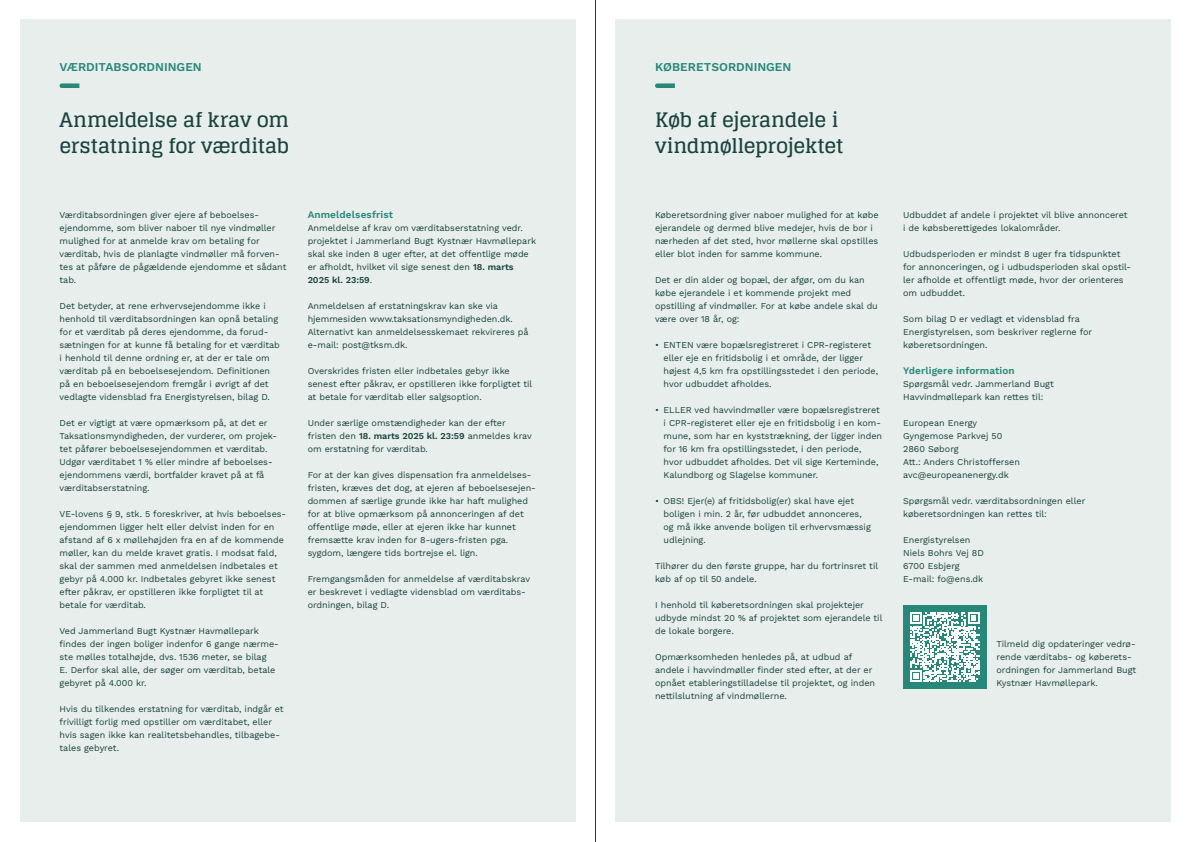
<style>
.page{position:relative;width:1191px;height:842px;background:#fff}
.page>*{position:absolute;margin:0;border:0;box-sizing:border-box;transform-origin:0 0}
.t1{font:700 20px/26px "Glegoo";letter-spacing:-.015em;color:#1a423d}
.t2{font:600 12px "Work Sans";color:#27887a}
.t3{font:600 10px "Work Sans";letter-spacing:.01em;color:#27887a}
.t4{font:9px/13px "Work Sans";color:#1a423d}
.s1{font-weight:600}
</style>
<div class="page">
<div style="left:20px;top:20px;width:555px;height:802px;background:#e7eeec"></div>
<div style="left:615px;top:20px;width:556px;height:802px;background:#e7eeec"></div>
<hr style="left:595px;top:0;width:1px;height:842px;background:#1a423d">
<svg style="left:60px;top:83px;width:19px;height:5px"></svg>
<svg style="left:655px;top:83px;width:20px;height:5px"></svg>
<div style="left:903px;top:605px;width:83px;height:84px;background:#27887a"></div>
<svg style="left:910px;top:612px;width:69px;height:70px"></svg>
<h2 class="t2" style="left:60px;top:57px;width:144px">VÆRDITABSORDNINGEN</h2>
<h2 class="t2" style="left:655px;top:57px;width:138px">KØBERETSORDNINGEN</h2>
<h1 class="t1" style="left:60px;top:107px;width:231px">Anmeldelse af krav om erstatning for værditab</h1>
<h1 class="t1" style="left:655px;top:107px;width:190px">Køb af ejerandele i vindmølleprojektet</h1>
<p class="t4" style="left:60px;top:208px;width:228px">Værditabsordningen giver ejere af beboelses&shy;ejendomme, som bliver naboer til nye vindmøller mulighed for at anmelde krav om betaling for værditab, hvis de planlagte vindmøller må forven&shy;tes at påføre de pågældende ejendomme et sådant tab.</p>
<p class="t4" style="left:60px;top:299px;width:222px">Det betyder, at rene erhvervsejendomme ikke i henhold til værditabsordningen kan opnå betaling for et værditab på deres ejendomme, da forud&shy;sætningen for at kunne få betaling for et værditab i henhold til denne ordning er, at der er tale om værditab på en beboelsesejendom. Definitionen på en beboelsesejendom fremgår i øvrigt af det vedlagte vidensblad fra Energistyrelsen, bilag D.</p>
<p class="t4" style="left:60px;top:416px;width:219px">Det er vigtigt at være opmærksom på, at det er Taksationsmyndigheden, der vurderer, om projek&shy;tet påfører beboelsesejendommen et værditab.<br>Udgør værditabet 1 % eller mindre af beboelses&shy;ejendommens værdi, bortfalder kravet på at få værditabserstatning.</p>
<p class="t4" style="left:60px;top:507px;width:228px">VE-lovens § 9, stk. 5 foreskriver, at hvis beboelses&shy;ejendommen ligger helt eller delvist inden for en afstand af 6 x møllehøjden fra en af de kommende møller, kan du melde kravet gratis. I modsat fald, skal der sammen med anmeldelsen indbetales et gebyr på 4.000 kr. Indbetales gebyret ikke senest efter påkrav, er opstilleren ikke forpligtet til at betale for værditab.</p>
<p class="t4" style="left:60px;top:624px;width:221px">Ved Jammerland Bugt Kystnær Havmøllepark findes der ingen boliger indenfor 6 gange nærme&shy;ste mølles totalhøjde, dvs. 1536 meter, se bilag<br>E. Derfor skal alle, der søger om værditab, betale gebyret på 4.000 kr.</p>
<p class="t4" style="left:60px;top:702px;width:225px">Hvis du tilkendes erstatning for værditab, indgår et frivilligt forlig med opstiller om værditabet, eller hvis sagen ikke kan realitetsbehandles, tilbagebe&shy;tales gebyret.</p>
<p class="t3" style="left:308px;top:207px;width:87px">Anmeldelsesfrist</p>
<p class="t4" style="left:308px;top:221px;width:230px">Anmeldelse af krav om værditabserstatning vedr. projektet i Jammerland Bugt Kystnær Havmøllepark skal ske inden 8 uger efter, at det offentlige møde er afholdt, hvilket vil sige senest den <span class="s1">18. marts 2025 kl. 23:59</span>.</p>
<p class="t4" style="left:308px;top:299px;width:222px">Anmeldelsen af erstatningskrav kan ske via hjemmesiden www.taksationsmyndigheden.dk.<br>Alternativt kan anmeldelsesskemaet rekvireres på e-mail: post@tksm.dk.</p>
<p class="t4" style="left:308px;top:364px;width:226px">Overskrides fristen eller indbetales gebyr ikke senest efter påkrav, er opstilleren ikke forpligtet til at betale for værditab eller salgsoption.</p>
<p class="t4" style="left:308px;top:416px;width:226px">Under særlige omstændigheder kan der efter fristen den <span class="s1">18. marts 2025 kl. 23:59</span> anmeldes krav om erstatning for værditab.</p>
<p class="t4" style="left:308px;top:468px;width:230px">For at der kan gives dispensation fra anmeldelses&shy;fristen, kræves det dog, at ejeren af beboelsesejen&shy;dommen af særlige grunde ikke har haft mulighed for at blive opmærksom på annonceringen af det offentlige møde, eller at ejeren ikke har kunnet fremsætte krav inden for 8-ugers-fristen pga. sygdom, længere tids bortrejse el. lign.</p>
<p class="t4" style="left:308px;top:572px;width:224px">Fremgangsmåden for anmeldelse af værditabskrav er beskrevet i vedlagte vidensblad om værditabs&shy;ordningen, bilag D.</p>
<p class="t4" style="left:655px;top:208px;width:225px">Køberetsordning giver naboer mulighed for at købe ejerandele og dermed blive medejer, hvis de bor i nærheden af det sted, hvor møllerne skal opstilles eller blot inden for samme kommune.</p>
<p class="t4" style="left:655px;top:273px;width:224px">Det er din alder og bopæl, der afgør, om du kan købe ejerandele i et kommende projekt med opstilling af vindmøller. For at købe andele skal du være over 18 år, og:</p>
<p class="t4" style="left:663px;top:338px;width:216px;text-indent:-9px">• ENTEN være bopælsregistreret i CPR-registeret eller eje en fritidsbolig i et område, der ligger højest 4,5 km fra opstillingsstedet i den periode, hvor udbuddet afholdes.</p>
<p class="t4" style="left:663px;top:403px;width:220px;text-indent:-9px">• ELLER ved havvindmøller være bopælsregistreret i CPR-registeret eller eje en fritidsbolig i en kom&shy;mune, som har en kyststrækning, der ligger inden for 16 km fra opstillingsstedet, i den periode, hvor udbuddet afholdes. Det vil sige Kerteminde, Kalundborg og Slagelse kommuner.</p>
<p class="t4" style="left:663px;top:494px;width:209px;text-indent:-9px">• OBS! Ejer(e) af fritidsbolig(er) skal have ejet boligen i min. 2 år, før udbuddet annonceres, og må ikke anvende boligen til erhvervsmæssig udlejning.</p>
<p class="t4" style="left:655px;top:559px;width:225px">Tilhører du den første gruppe, har du fortrinsret til køb af op til 50 andele.</p>
<p class="t4" style="left:655px;top:598px;width:229px">I henhold til køberetsordningen skal projektejer udbyde mindst 20 % af projektet som ejerandele til de lokale borgere.</p>
<p class="t4" style="left:655px;top:650px;width:222px">Opmærksomheden henledes på, at udbud af andele i havvindmøller finder sted efter, at der er opnået etableringstilladelse til projektet, og inden nettilslutning af vindmøllerne.</p>
<p class="t4" style="left:903px;top:208px;width:226px">Udbuddet af andele i projektet vil blive annonceret i de købsberettigedes lokalområder.</p>
<p class="t4" style="left:903px;top:247px;width:229px">Udbudsperioden er mindst 8 uger fra tidspunktet for annonceringen, og i udbudsperioden skal opstil&shy;ler afholde et offentligt møde, hvor der orienteres om udbuddet.</p>
<p class="t4" style="left:903px;top:312px;width:190px">Som bilag D er vedlagt et vidensblad fra<br>Energistyrelsen, som beskriver reglerne for køberetsordningen.</p>
<p class="t3" style="left:903px;top:363px;width:113px">Yderligere information</p>
<p class="t4" style="left:903px;top:377px;width:152px">Spørgsmål vedr. Jammerland Bugt<br>Havvindmøllepark kan rettes til:</p>
<p class="t4" style="left:903px;top:416px;width:118px">European Energy<br>Gyngemose Parkvej 50<br>2860 Søborg<br>Att.: Anders Christoffersen avc@europeanenergy.dk</p>
<p class="t4" style="left:903px;top:494px;width:184px">Spørgsmål vedr. værditabsordningen eller køberetsordningen kan rettes til:</p>
<p class="t4" style="left:903px;top:533px;width:82px">Energistyrelsen<br>Niels Bohrs Vej 8D<br>6700 Esbjerg<br>E-mail: fo@ens.dk</p>
<p class="t4" style="left:996px;top:637px;width:141px">Tilmeld dig opdateringer vedrø&shy;rende værditabs- og køberets&shy;ordningen for Jammerland Bugt<br>Kystnær Havmøllepark.</p>
</div>
